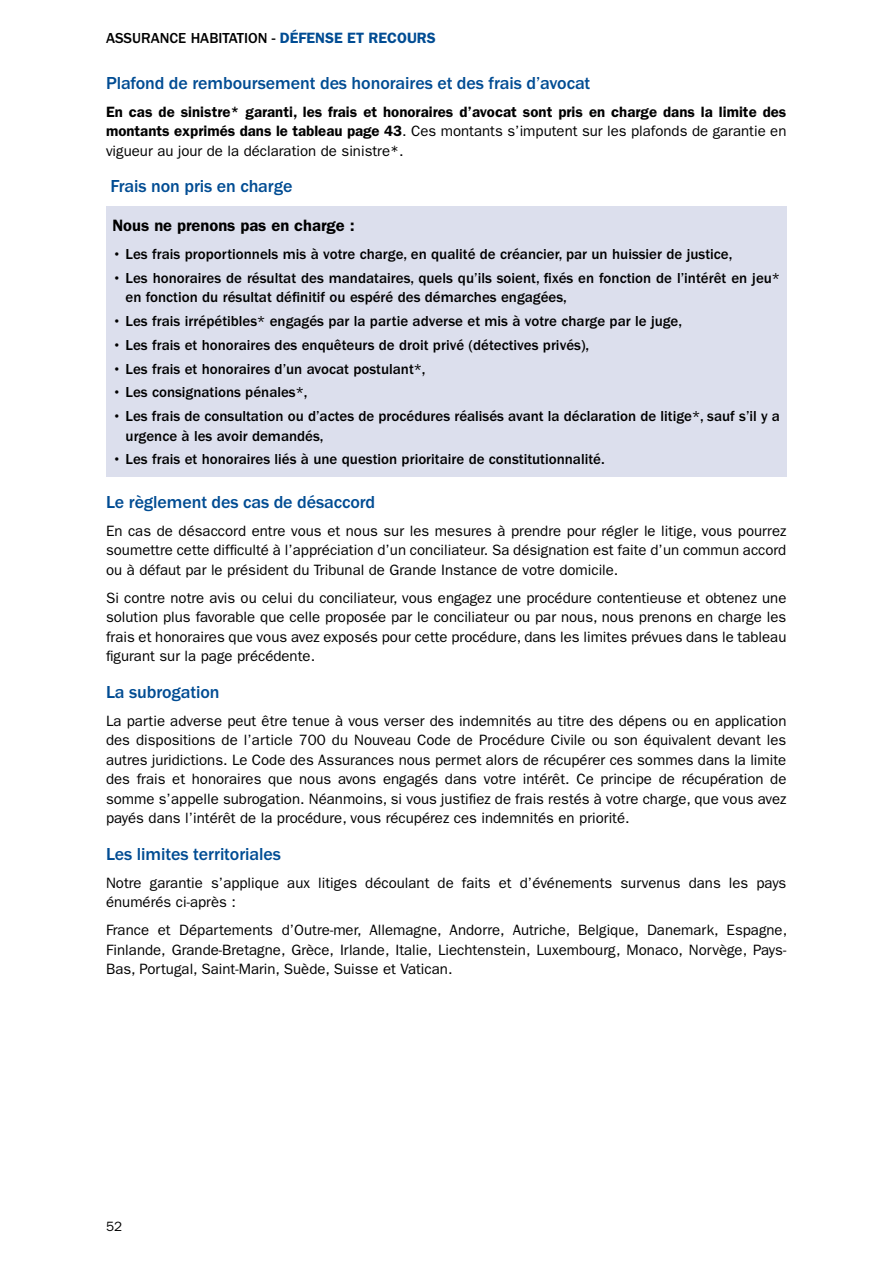
<style>
.page{position:relative;width:893px;height:1263px;background:#fff}
.page>*{position:absolute;margin:0;border:0;box-sizing:border-box;transform-origin:0 0}
.t1{font:500 18px "ITC Franklin Gothic Std";letter-spacing:-.005em;color:#004c93}
.t2{font:600 16.5px "ITC Franklin Gothic Std";color:#000}
.t3{font:15px/19.5px "ITC Franklin Gothic Std";color:#000;text-align:justify}
.t4{font:500 15px/19.5px "ITC Franklin Gothic Std";color:#000}
.t5{font:600 15px/19.5px "ITC Franklin Gothic Std";color:#000;text-align:justify}
.t6{font:13.5px "ITC Franklin Gothic Std";color:#000}
.s1{font-weight:600;color:#004c93}
.s2{font-weight:400}
</style>
<div class="page">
<div style="left:106px;top:207px;width:680px;height:270px;background:#dcdfed"></div>
<p class="t4" style="left:106px;top:28px;width:331px">ASSURANCE HABITATION - <span class="s1">DÉFENSE ET RECOURS</span></p>
<p class="t1" style="left:106px;top:73px;width:486px">Plafond de remboursement des honoraires et des frais d’avocat</p>
<p class="t5" style="left:106px;top:102px;width:682px">En cas de sinistre* garanti, les frais et honoraires d’avocat sont pris en charge dans la limite des montants exprimés dans le tableau page 43<span class="s2">. Ces montants s’imputent sur les plafonds de garantie en vigueur au jour de la déclaration de sinistre*.</span></p>
<p class="t1" style="left:111px;top:176px;width:183px">Frais non pris en charge</p>
<p class="t2" style="left:112px;top:216px;width:244px">Nous ne prenons pas en charge :</p>
<p class="t4" style="left:112px;top:244px;width:621px">• Les frais proportionnels mis à votre charge, en qualité de créancier, par un huissier de justice,</p>
<p class="t4" style="left:126px;top:268px;width:656px;text-indent:-13px">• Les honoraires de résultat des mandataires, quels qu’ils soient, fixés en fonction de l’intérêt en jeu* en fonction du résultat définitif ou espéré des démarches engagées,</p>
<p class="t4" style="left:112px;top:311px;width:571px">• Les frais irrépétibles* engagés par la partie adverse et mis à votre charge par le juge,</p>
<p class="t4" style="left:112px;top:335px;width:478px">• Les frais et honoraires des enquêteurs de droit privé (détectives privés),</p>
<p class="t4" style="left:112px;top:359px;width:315px">• Les frais et honoraires d’un avocat postulant*,</p>
<p class="t4" style="left:112px;top:383px;width:197px">• Les consignations pénales*,</p>
<p class="t4" style="left:126px;top:406px;width:656px;text-indent:-13px">• Les frais de consultation ou d’actes de procédures réalisés avant la déclaration de litige*, sauf s’il y a urgence à les avoir demandés,</p>
<p class="t4" style="left:112px;top:450px;width:494px">• Les frais et honoraires liés à une question prioritaire de constitutionnalité.</p>
<p class="t1" style="left:106px;top:491px;width:271px">Le règlement des cas de désaccord</p>
<p class="t3" style="left:106px;top:521px;width:682px">En cas de désaccord entre vous et nous sur les mesures à prendre pour régler le litige, vous pourrez soumettre cette difficulté à l’appréciation d’un conciliateur. Sa désignation est faite d’un commun accord ou à défaut par le président du Tribunal de Grande Instance de votre domicile.</p>
<p class="t3" style="left:106px;top:588px;width:682px">Si contre notre avis ou celui du conciliateur, vous engagez une procédure contentieuse et obtenez une solution plus favorable que celle proposée par le conciliateur ou par nous, nous prenons en charge les frais et honoraires que vous avez exposés pour cette procédure, dans les limites prévues dans le tableau figurant sur la page précédente.</p>
<p class="t1" style="left:106px;top:681px;width:115px">La subrogation</p>
<p class="t3" style="left:106px;top:711px;width:682px">La partie adverse peut être tenue à vous verser des indemnités au titre des dépens ou en application des dispositions de l’article 700 du Nouveau Code de Procédure Civile ou son équivalent devant les autres juridictions. Le Code des Assurances nous permet alors de récupérer ces sommes dans la limite des frais et honoraires que nous avons engagés dans votre intérêt. Ce principe de récupération de somme s’appelle subrogation. Néanmoins, si vous justifiez de frais restés à votre charge, que vous avez payés dans l’intérêt de la procédure, vous récupérez ces indemnités en priorité.</p>
<p class="t1" style="left:106px;top:843px;width:176px">Les limites territoriales</p>
<p class="t3" style="left:106px;top:873px;width:682px">Notre garantie s’applique aux litiges découlant de faits et d’événements survenus dans les pays énumérés ci-après :</p>
<p class="t3" style="left:106px;top:920px;width:683px">France et Départements d’Outre-mer, Allemagne, Andorre, Autriche, Belgique, Danemark, Espagne, Finlande, Grande-Bretagne, Grèce, Irlande, Italie, Liechtenstein, Luxembourg, Monaco, Norvège, Pays-Bas, Portugal, Saint-Marin, Suède, Suisse et Vatican.</p>
<p class="t6" style="left:106px;top:1218px;width:18px">52</p>
</div>
